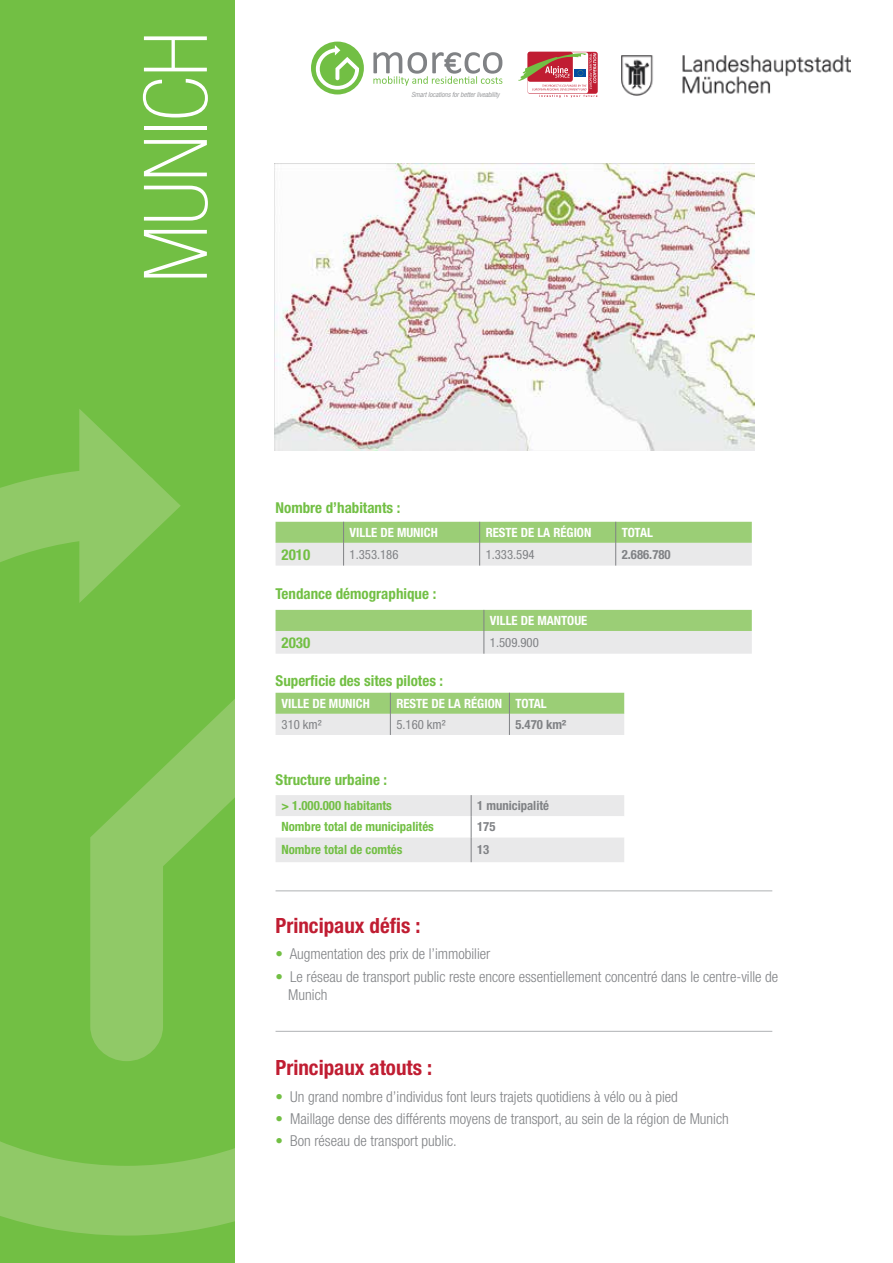
<style>
.page{position:relative;width:893px;height:1263px;background:#fff}
.page>*{position:absolute;margin:0;border:0;box-sizing:border-box;transform-origin:0 0}
.t1{font:100 condensed 88.2px "Helvetica Neue LT Std";color:#fff}
.t2{font:700 condensed 21px "Helvetica Neue LT Std";color:#c01d32}
.t3{font:300 condensed 15px/18px "Helvetica Neue LT Std";color:#808285}
.t4{font:700 condensed 15px "Helvetica Neue LT Std";color:#72bf44}
.t5{font:700 condensed 12.75px "Helvetica Neue LT Std";color:#fff}
.t6{font:700 condensed 12.75px "Helvetica Neue LT Std";color:#72bf44}
.t7{font:condensed 12.75px "Helvetica Neue LT Std";color:#808285}
.t8{font:700 condensed 12.75px "Helvetica Neue LT Std";color:#808285}
.t9{font:italic 300 condensed 7.05px "Helvetica Neue LT Std";color:#808285}
.s1{color:#72bf44}
</style>
<div class="page">
<div style="left:0;top:0;width:236px;height:1263px;background:#72bf44"></div>
<svg style="left:0;top:409px;width:236px;height:826px"></svg>
<img style="left:621px;top:55px;width:229px;height:40px">
<svg style="left:276px;top:522px;width:476px;height:44px;background:#c3dbb3"></svg>
<svg style="left:276px;top:610px;width:476px;height:44px;background:#c3dcb2"></svg>
<svg style="left:276px;top:693px;width:348px;height:42px;background:#c2dbb0"></svg>
<svg style="left:276px;top:795px;width:348px;height:67px"></svg>
<hr style="left:276px;top:890px;width:496px;height:1px;background:#afb1b4">
<hr style="left:276px;top:1031px;width:496px;height:1px;background:#afb1b4">
<img style="left:274px;top:164px;width:481px;height:287px">
<svg style="left:373px;top:52px;width:129px;height:34px"></svg>
<div style="left:311px;top:42px;width:53px;height:52px;background:#72bf44;border-radius:50%"></div>
<svg style="left:316px;top:45px;width:43px;height:45px"></svg>
<svg style="left:518px;top:52px;width:79px;height:45px"></svg>
<h1 class="t1" style="left:126px;top:282px;width:253px;rotate:-90deg">Munich</h1>
<p class="t9" style="left:412px;top:90px;width:89px">Smart locations for better liveability</p>
<p class="t4" style="left:276px;top:498px;width:126px">Nombre d’habitants :</p>
<p class="t5" style="left:350px;top:525px;width:90px">Ville de Munich</p>
<p class="t5" style="left:486px;top:525px;width:106px">Reste de la région</p>
<p class="t5" style="left:622px;top:525px;width:33px">Total</p>
<p class="t4" style="left:282px;top:545px;width:30px">2010</p>
<p class="t7" style="left:350px;top:547px;width:50px">1.353.186</p>
<p class="t7" style="left:486px;top:547px;width:50px">1.333.594</p>
<p class="t8" style="left:622px;top:546px;width:50px">2.686.780</p>
<p class="t4" style="left:276px;top:585px;width:162px">Tendance démographique :</p>
<p class="t5" style="left:490px;top:613px;width:99px">Ville de Mantoue</p>
<p class="t4" style="left:282px;top:633px;width:30px">2030</p>
<p class="t7" style="left:490px;top:635px;width:50px">1.509.900</p>
<p class="t4" style="left:276px;top:671px;width:169px">Superficie des sites pilotes :</p>
<p class="t5" style="left:282px;top:696px;width:90px">Ville de Munich</p>
<p class="t5" style="left:396px;top:696px;width:152px">Reste de la région Total</p>
<p class="t7" style="left:282px;top:717px;width:42px">310 km²</p>
<p class="t7" style="left:396px;top:717px;width:51px">5.160 km²</p>
<p class="t8" style="left:515px;top:717px;width:52px">5.470 km²</p>
<p class="t4" style="left:276px;top:770px;width:113px">Structure urbaine :</p>
<p class="t6" style="left:282px;top:798px;width:112px">&gt; 1.000.000 habitants</p>
<p class="t8" style="left:477px;top:798px;width:73px">1 municipalité</p>
<p class="t6" style="left:282px;top:819px;width:154px">Nombre total de municipalités</p>
<p class="t8" style="left:477px;top:819px;width:20px">175</p>
<p class="t6" style="left:282px;top:842px;width:122px">Nombre total de comtés</p>
<p class="t8" style="left:477px;top:842px;width:14px">13</p>
<h2 class="t2" style="left:276px;top:913px;width:146px">Principaux défis :</h2>
<p class="t3" style="left:276px;top:945px;width:216px"><span class="s1">•</span> Augmentation des prix de l’immobilier</p>
<p class="t3" style="left:288px;top:967px;width:491px;text-indent:-13px"><span class="s1">•</span> Le réseau de transport public reste encore essentiellement concentré dans le centre-ville de<br>Munich</p>
<h2 class="t2" style="left:276px;top:1055px;width:158px">Principaux atouts :</h2>
<p class="t3" style="left:276px;top:1087px;width:404px"><span class="s1">•</span> Un grand nombre d’individus font leurs trajets quotidiens à vélo ou à pied</p>
<p class="t3" style="left:276px;top:1110px;width:455px"><span class="s1">•</span> Maillage dense des différents moyens de transport, au sein de la région de Munich</p>
<p class="t3" style="left:276px;top:1132px;width:183px"><span class="s1">•</span> Bon réseau de transport public.</p>
</div>
